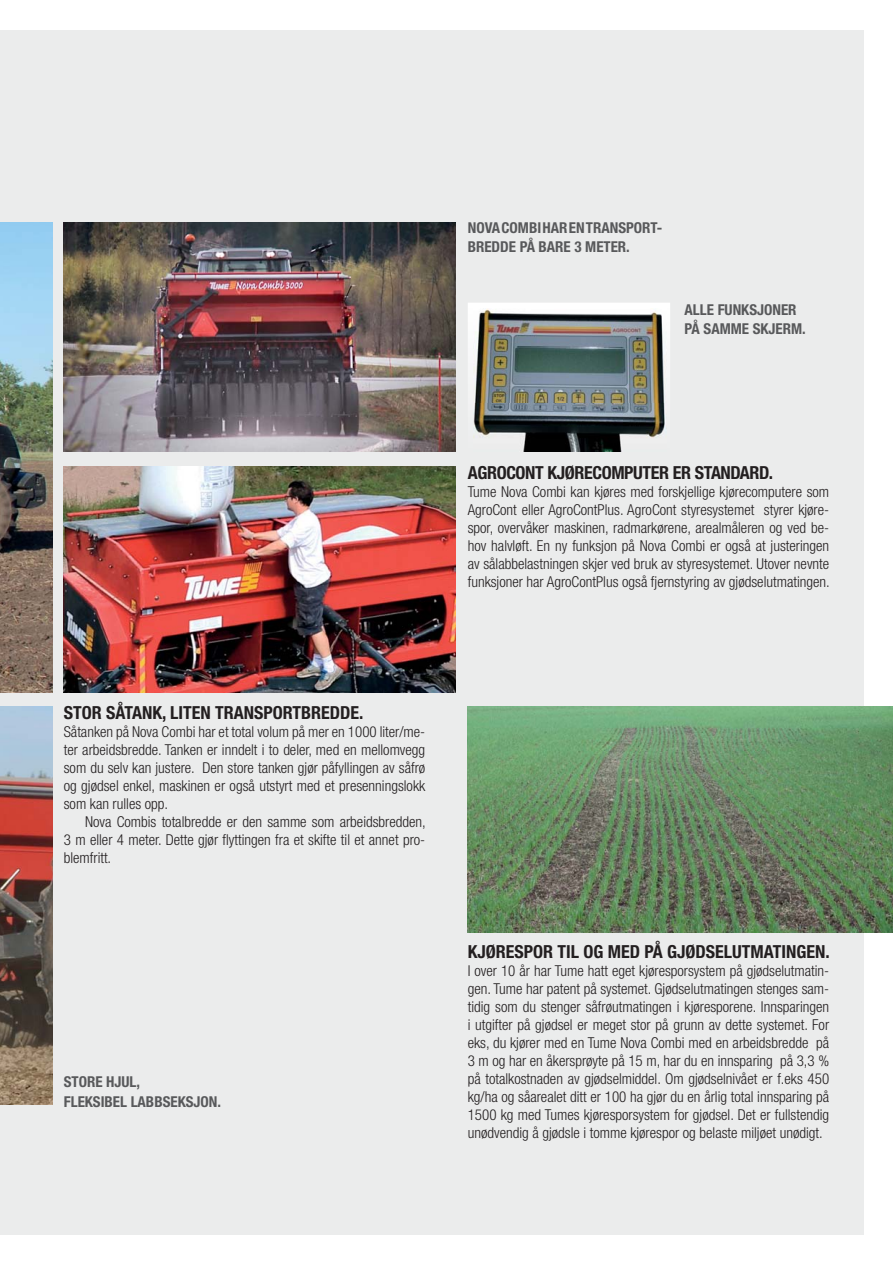
<style>
.page{position:relative;width:893px;height:1263px;background:#fff}
.page>*{position:absolute;margin:0;border:0;box-sizing:border-box;transform-origin:0 0}
.t1{font:700 condensed 18px "Helvetica Neue LT Std";color:#231f20}
.t2{font:700 condensed 18px "Helvetica Neue LT Std";letter-spacing:-.02em;color:#231f20}
.t3{font:300 condensed 15px/18px "Helvetica Neue LT Std";color:#231f20;text-align:justify}
.t4{font:700 condensed 15px/19.5px "Helvetica Neue LT Std";color:#58595b}
</style>
<div class="page">
<div style="left:0;top:30px;width:863px;height:1204px;background:#ebecec"></div>
<img style="left:0;top:706px;width:52px;height:398px">
<img style="left:64px;top:222px;width:391px;height:230px">
<img style="left:64px;top:466px;width:391px;height:227px">
<img style="left:0;top:222px;width:52px;height:471px">
<svg style="left:468px;top:303px;width:202px;height:89px"></svg>
<img style="left:468px;top:706px;width:425px;height:226px">
<img style="left:473px;top:309px;width:193px;height:142px">
<p class="t4" style="left:468px;top:220px;width:196px">NOVA COMBI HAR EN TRANSPORT-<br>BREDDE PÅ BARE 3 METER.</p>
<p class="t4" style="left:685px;top:301px;width:123px">ALLE FUNKSJONER<br>PÅ SAMME SKJERM.</p>
<p class="t2" style="left:468px;top:466px;width:307px">AGROCONT KJØRECOMPUTER ER STANDARD.</p>
<p class="t3" style="left:468px;top:485px;width:363px">Tume Nova Combi kan kjøres med forskjellige kjørecomputere som AgroCont eller AgroContPlus. AgroCont styresystemet styrer kjøre&shy;spor, overvåker maskinen, radmarkørene, arealmåleren og ved be&shy;hov halvløft. En ny funksjon på Nova Combi er også at justeringen av sålabbelastningen skjer ved bruk av styresystemet. Utover nevnte funksjoner har AgroContPlus også fjernstyring av gjødselutmatingen.</p>
<p class="t1" style="left:64px;top:706px;width:301px">STOR SÅTANK, LITEN TRANSPORTBREDDE.</p>
<p class="t3" style="left:64px;top:725px;width:363px">Såtanken på Nova Combi har et total volum på mer en 1000 liter/me&shy;ter arbeidsbredde. Tanken er inndelt i to deler, med en mellomvegg som du selv kan justere. Den store tanken gjør påfyllingen av såfrø og gjødsel enkel, maskinen er også utstyrt med et presenningslokk som kan rulles opp.</p>
<p class="t3" style="left:64px;top:815px;width:363px;text-indent:21px">Nova Combis totalbredde er den samme som arbeidsbredden, 3 m eller 4 meter. Dette gjør flyttingen fra et skifte til et annet pro&shy;blemfritt.</p>
<p class="t4" style="left:64px;top:1074px;width:159px">STORE HJUL,<br>FLEKSIBEL LABBSEKSJON.</p>
<p class="t1" style="left:468px;top:945px;width:363px">KJØRESPOR TIL OG MED PÅ GJØDSELUTMATINGEN.</p>
<p class="t3" style="left:468px;top:963px;width:363px">I over 10 år har Tume hatt eget kjøresporsystem på gjødselutmatin&shy;gen. Tume har patent på systemet. Gjødselutmatingen stenges sam&shy;tidig som du stenger såfrøutmatingen i kjøresporene. Innsparingen i utgifter på gjødsel er meget stor på grunn av dette systemet. For eks, du kjører med en Tume Nova Combi med en arbeidsbredde på 3 m og har en åkersprøyte på 15 m, har du en innsparing på 3,3 % på totalkostnaden av gjødselmiddel. Om gjødselnivået er f.eks 450 kg/ha og såarealet ditt er 100 ha gjør du en årlig total innsparing på 1500 kg med Tumes kjøresporsystem for gjødsel. Det er fullstendig unødvendig å gjødsle i tomme kjørespor og belaste miljøet unødigt.</p>
</div>
